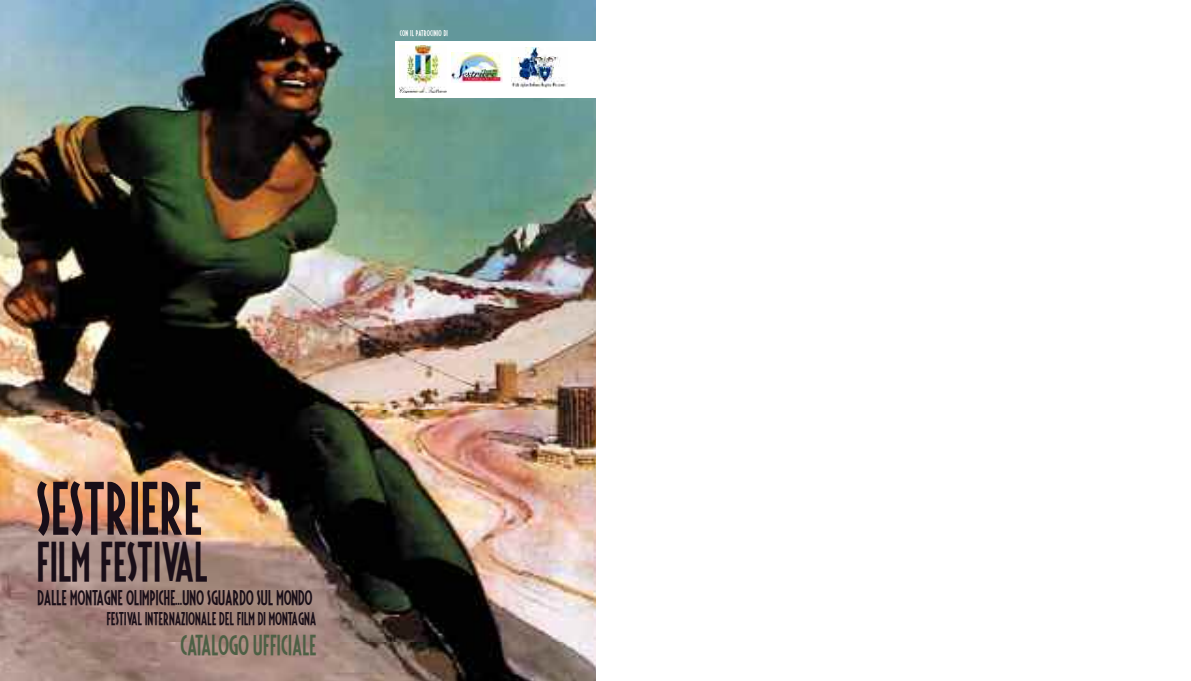
<style>
.page{position:relative;width:1191px;height:681px;background:#fff}
.page>*{position:absolute;margin:0;border:0;box-sizing:border-box;transform-origin:0 0}
.t1{font:60px "Fiesta";color:#190e18;scale:.86 1}
.t2{font:44.1px "Fiesta";color:#190e18;scale:.86 1}
.t3{font:22.7px "Fiesta";color:#4d6045;scale:.86 1}
.t4{font:16.8px "Fiesta";color:#190e18;scale:.86 1}
.t5{font:14.6px "Fiesta";color:#190e18;scale:.86 1}
.t6{font:6.7px "Fiesta";letter-spacing:.05em;color:#fff;scale:.87 1}
</style>
<div class="page">
<img style="left:0;top:0;width:595px;height:680px">
<div style="left:395px;top:41px;width:200px;height:57px;background:#fff"></div>
<svg style="left:399px;top:45px;width:47px;height:48px"></svg>
<img style="left:399px;top:46px;width:47px;height:46px">
<img style="left:451px;top:52px;width:51px;height:30px">
<img style="left:511px;top:47px;width:55px;height:40px">
<p class="t6" style="left:400px;top:30px;width:57px">CON IL PATROCINIO DI</p>
<h1 class="t1" style="left:36px;top:480px;width:194px">SESTRIERE</h1>
<h2 class="t2" style="left:36px;top:541px;width:201px">FILM FESTIVAL</h2>
<p class="t4" style="left:37px;top:590px;width:321px">DALLE MONTAGNE OLIMPICHE...UNO SGUARDO SUL MONDO</p>
<p class="t5" style="left:106px;top:611px;width:246px">FESTIVAL INTERNAZIONALE DEL FILM DI MONTAGNA</p>
<h3 class="t3" style="left:180px;top:634px;width:160px">CATALOGO UFFICIALE</h3>
</div>
